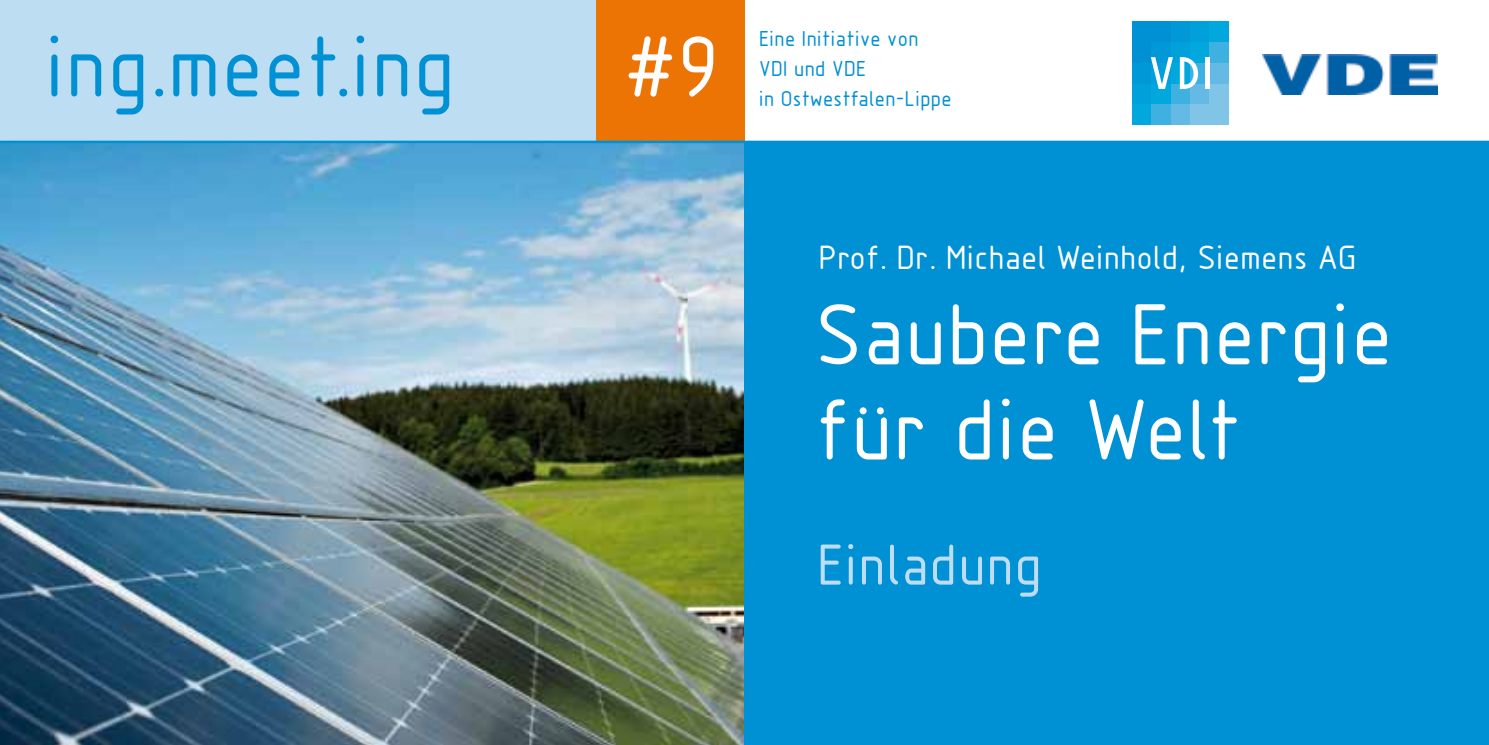
<style>
.page{position:relative;width:1489px;height:745px;background:#fff}
.page>*{position:absolute;margin:0;border:0;box-sizing:border-box;transform-origin:0 0}
.t1{font:90px/95px "Isonorm 3098";letter-spacing:.05em;color:#fff}
.t2{font:90px "Isonorm 3098";letter-spacing:.05em;color:#0090d4}
.t3{font:60px "Isonorm 3098";letter-spacing:.05em;color:#bdddf2}
.t4{font:35px "Isonorm 3098";letter-spacing:.05em;color:#fff}
.t5{font:22.5px/30px "Isonorm 3098";letter-spacing:.05em;color:#0090d4}
</style>
<div class="page">
<img style="left:0;top:143px;width:744px;height:601px">
<div style="left:0;top:0;width:744px;height:142px;background:#bdddf2"></div>
<div style="left:595px;top:0;width:149px;height:142px;background:#ec7405"></div>
<div style="left:1132px;top:104px;width:19px;height:21px;background:#00a8de"></div>
<div style="left:1151px;top:104px;width:19px;height:21px;background:#3fb1e1"></div>
<div style="left:1170px;top:104px;width:20px;height:21px;background:#64bae5"></div>
<div style="left:1190px;top:104px;width:19px;height:21px;background:#80c4e8"></div>
<div style="left:1209px;top:104px;width:19px;height:21px;background:#80c4e8"></div>
<div style="left:1132px;top:83px;width:19px;height:21px;background:#00a0da"></div>
<div style="left:1151px;top:83px;width:19px;height:21px;background:#00a8de"></div>
<div style="left:1170px;top:83px;width:20px;height:21px;background:#3fb1e1"></div>
<div style="left:1190px;top:83px;width:19px;height:21px;background:#64bae5"></div>
<div style="left:1209px;top:83px;width:19px;height:21px;background:#80c4e8"></div>
<div style="left:1132px;top:63px;width:19px;height:20px;background:#0098d7"></div>
<div style="left:1170px;top:63px;width:20px;height:20px;background:#00a8de"></div>
<div style="left:1190px;top:63px;width:19px;height:20px;background:#3fb1e1"></div>
<div style="left:1209px;top:63px;width:19px;height:20px;background:#64bae5"></div>
<div style="left:1132px;top:42px;width:19px;height:21px;background:#0090d4"></div>
<div style="left:1151px;top:42px;width:19px;height:21px;background:#0098d7"></div>
<div style="left:1170px;top:42px;width:20px;height:21px;background:#00a0da"></div>
<div style="left:1190px;top:42px;width:19px;height:21px;background:#00a8de"></div>
<div style="left:1209px;top:42px;width:19px;height:21px;background:#3fb1e1"></div>
<div style="left:1132px;top:21px;width:19px;height:21px;background:#0090d4"></div>
<div style="left:1151px;top:21px;width:19px;height:21px;background:#0090d4"></div>
<div style="left:1170px;top:21px;width:20px;height:21px;background:#0098d7"></div>
<div style="left:1190px;top:21px;width:19px;height:21px;background:#00a0da"></div>
<div style="left:1209px;top:21px;width:19px;height:21px;background:#00a8de"></div>
<svg style="left:1150px;top:57px;width:22px;height:32px"></svg>
<svg style="left:1179px;top:57px;width:18px;height:32px"></svg>
<hr style="left:1205px;top:57px;width:4px;height:32px;background:#fff">
<img style="left:1262px;top:55px;width:174px;height:39px">
<div style="left:744px;top:142px;width:744px;height:602px;background:#0090d4"></div>
<hr style="left:0;top:140px;width:1488px;height:3px;background:#0090d4">
<h1 class="t2" style="left:51px;top:21px;width:407px">ing.meet.ing</h1>
<h1 class="t1" style="left:629px;top:20px;width:93px">#9</h1>
<p class="t5" style="left:760px;top:24px;width:193px">Eine Initiative von<br>VDI und VDE<br>in Ostwestfalen-Lippe</p>
<h3 class="t4" style="left:820px;top:240px;width:538px">Prof. Dr. Michael Weinhold, Siemens AG</h3>
<h1 class="t1" style="left:820px;top:288px;width:575px">Saubere Energie für die Welt</h1>
<h2 class="t3" style="left:820px;top:534px;width:224px">Einladung</h2>
</div>
